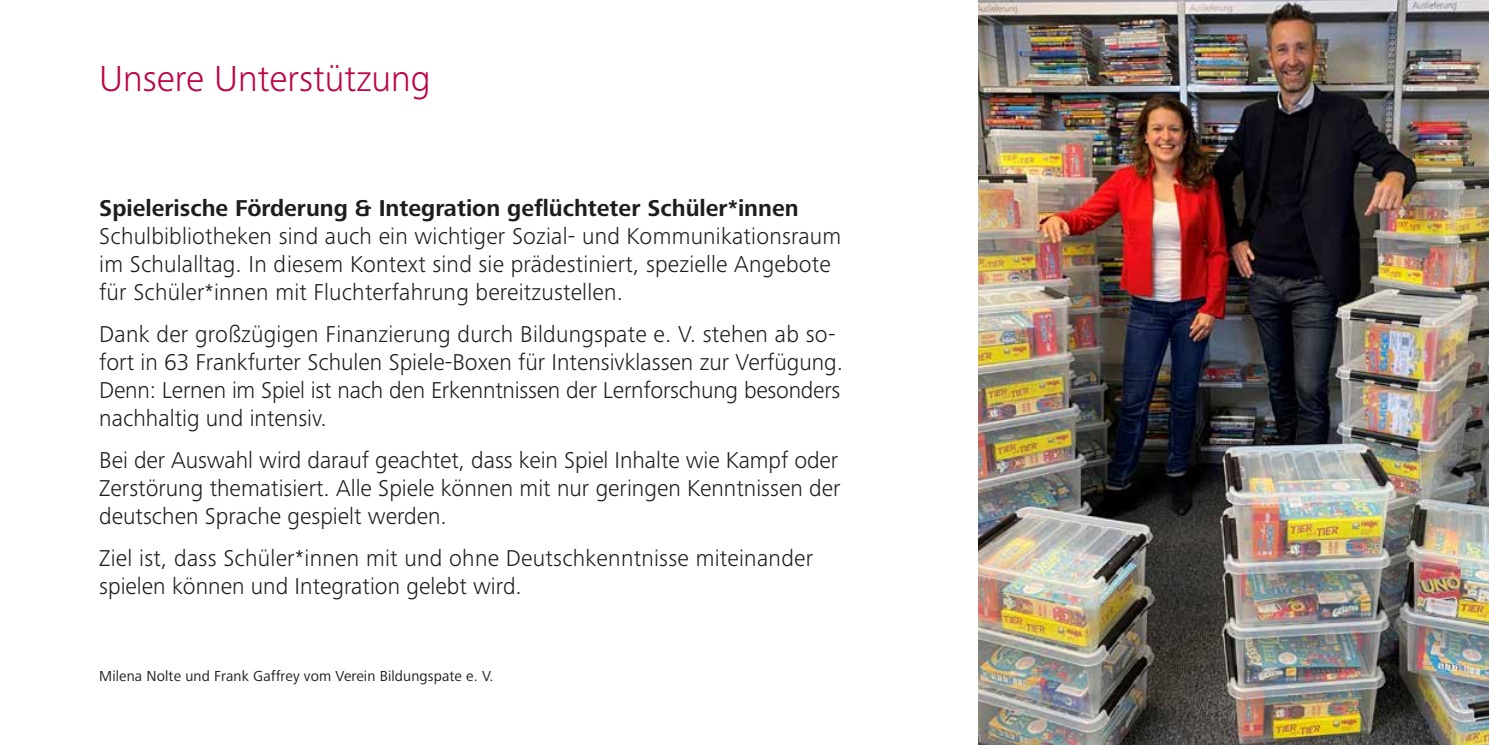
<style>
.page{position:relative;width:1489px;height:745px;background:#fff}
.page>*{position:absolute;margin:0;border:0;box-sizing:border-box;transform-origin:0 0}
.t1{font:300 37.5px "Frutiger Next Pro";color:#be0346}
.t2{font:300 23.75px/28px "Frutiger Next Pro";letter-spacing:.01em;color:#1d1d1b}
.t3{font:700 23.75px "Frutiger Next Pro";color:#1d1d1b}
.t4{font:15px "Frutiger Next Pro";letter-spacing:.01em;color:#1d1d1b}
</style>
<div class="page">
<img style="left:978px;top:0;width:510px;height:744px">
<h1 class="t1" style="left:99px;top:57px;width:333px">Unsere Unterstützung</h1>
<p class="t3" style="left:99px;top:194px;width:701px">Spielerische Förderung &amp; Integration geflüchteter Schüler*innen</p>
<p class="t2" style="left:99px;top:222px;width:743px">Schulbibliotheken sind auch ein wichtiger Sozial- und Kommunikationsraum im Schulalltag. In diesem Kontext sind sie prädestiniert, spezielle Angebote für Schüler*innen mit Fluchterfahrung bereitzustellen.</p>
<p class="t2" style="left:99px;top:320px;width:745px">Dank der großzügigen Finanzierung durch Bildungspate e. V. stehen ab so&shy;fort in 63 Frankfurter Schulen Spiele-Boxen für Intensivklassen zur Verfügung.<br>Denn: Lernen im Spiel ist nach den Erkenntnissen der Lernforschung besonders nachhaltig und intensiv.</p>
<p class="t2" style="left:99px;top:446px;width:742px;text-align:justify">Bei der Auswahl wird darauf geachtet, dass kein Spiel Inhalte wie Kampf oder Zerstörung thematisiert. Alle Spiele können mit nur geringen Kenntnissen der deutschen Sprache gespielt werden.</p>
<p class="t2" style="left:99px;top:544px;width:715px">Ziel ist, dass Schüler*innen mit und ohne Deutschkenntnisse miteinander spielen können und Integration gelebt wird.</p>
<p class="t4" style="left:99px;top:667px;width:396px">Milena Nolte und Frank Gaffrey vom Verein Bildungspate e. V.</p>
</div>
